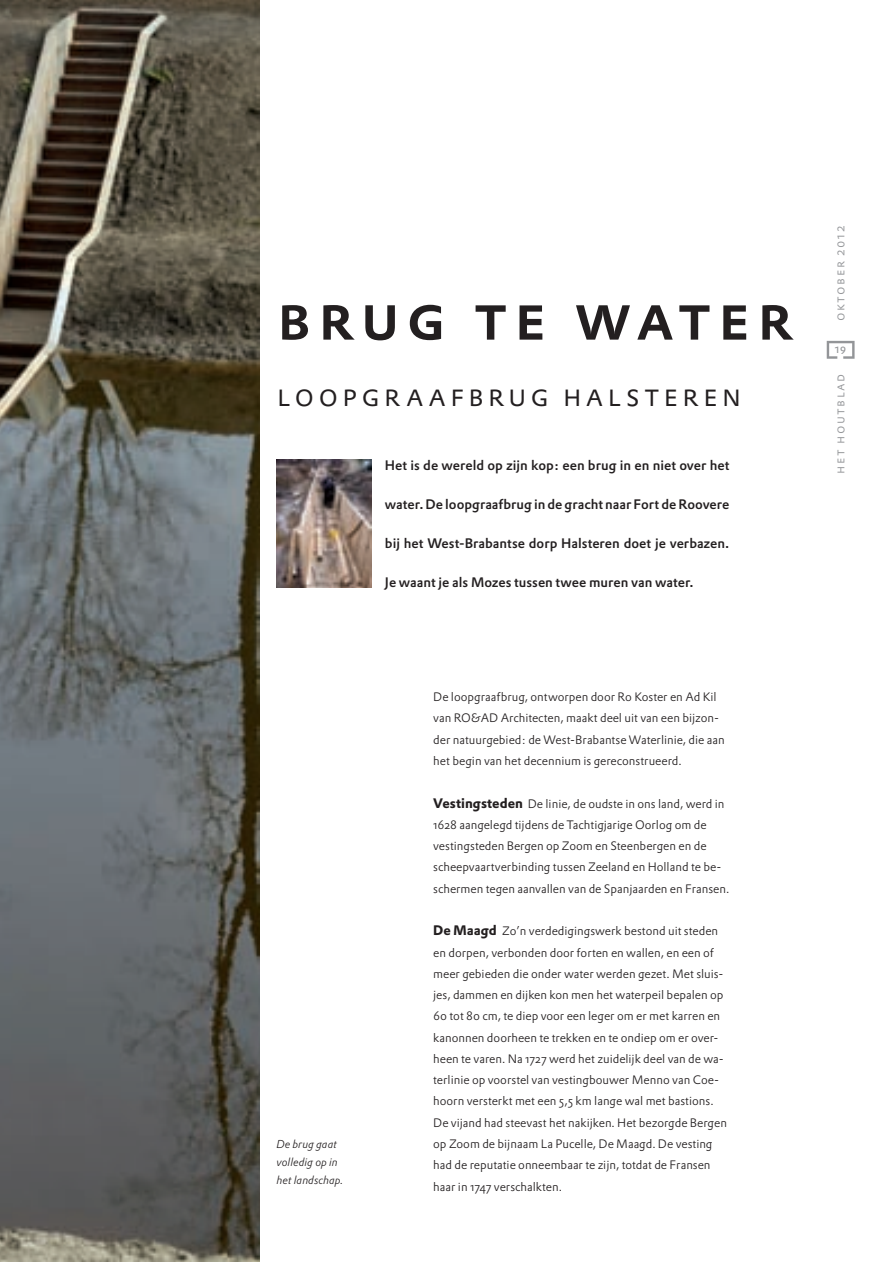
<style>
.page{position:relative;width:892px;height:1262px;background:#fff}
.page>*{position:absolute;margin:0;border:0;box-sizing:border-box;transform-origin:0 0}
.t1{font:500 64.5px "DTL Prokyon TOT Caps";letter-spacing:.1em;color:#231f20}
.t2{font:300 31.5px "DTL Prokyon TOT Caps";letter-spacing:.105em;color:#231f20}
.t3{font:500 13.5px "DTL Prokyon TOT";color:#231f20}
.t4{font:300 13.05px "DTL Prokyon TOT Caps";letter-spacing:.115em;color:#939598}
.t5{font:300 12px/21.3px "DTL Prokyon TOT";color:#231f20}
.t6{font:12px "DTL Prokyon TOT Caps";color:#939598}
.t7{font:italic 300 11.25px/18px "DTL Prokyon TOT";color:#231f20}
.s1{font-weight:700;font-size:13.5px}
</style>
<div class="page">
<img style="left:0;top:0;width:259px;height:1261px">
<svg style="left:826px;top:341px;width:28px;height:17px"></svg>
<img style="left:276px;top:459px;width:96px;height:128px">
<p class="t1" style="left:276px;top:275px;width:518px">brug te water</p>
<p class="t2" style="left:276px;top:374px;width:466px">loopgraafbrug halsteren</p>
<p class="t7" style="left:276px;top:1134px;width:68px">De brug gaat volledig op in het landschap.</p>
<p class="t3" style="left:385px;top:456px;width:346px">Het is de wereld op zijn kop: een brug in en niet over het</p>
<p class="t3" style="left:385px;top:495px;width:346px">water. De loopgraafbrug in de gracht naar Fort de Roovere</p>
<p class="t3" style="left:385px;top:534px;width:346px">bij het West-Brabantse dorp Halsteren doet je verbazen.</p>
<p class="t3" style="left:385px;top:573px;width:310px">Je waant je als Mozes tussen twee muren van water.</p>
<p class="t5" style="left:433px;top:686px;width:293px">De loopgraafbrug, ontworpen door Ro Koster en Ad Kil van RO&amp;AD Architecten, maakt deel uit van een bijzon&shy;der natuurgebied: de West-Brabantse Waterlinie, die aan het begin van het decennium is gereconstrueerd.</p>
<p class="t5" style="left:433px;top:792px;width:297px"><span class="s1">Vestingsteden</span> De linie, de oudste in ons land, werd in 1628 aangelegd tijdens de Tachtigjarige Oorlog om de vestingsteden Bergen op Zoom en Steenbergen en de scheepvaartverbinding tussen Zeeland en Holland te be&shy;schermen tegen aanvallen van de Spanjaarden en Fransen.</p>
<p class="t5" style="left:433px;top:920px;width:295px"><span class="s1">De Maagd</span> Zo’n verdedigingswerk bestond uit steden en dorpen, verbonden door forten en wallen, en een of meer gebieden die onder water werden gezet. Met sluis&shy;jes, dammen en dijken kon men het waterpeil bepalen op 60 tot 80 cm, te diep voor een leger om er met karren en kanonnen doorheen te trekken en te ondiep om er over&shy;heen te varen. Na 1727 werd het zuidelijk deel van de wa&shy;terlinie op voorstel van vestingbouwer Menno van Coe&shy;hoorn versterkt met een 5,5 km lange wal met bastions.<br>De vijand had steevast het nakijken. Het bezorgde Bergen op Zoom de bijnaam La Pucelle, De Maagd. De vesting had de reputatie onneembaar te zijn, totdat de Fransen haar in 1747 verschalkten.</p>
<p class="t4" style="left:831px;top:321px;width:97px;rotate:-90deg">oktober 2012</p>
<p class="t6" style="left:834px;top:341px;width:13px">19</p>
<p class="t4" style="left:831px;top:473px;width:102px;rotate:-90deg">het houtblad</p>
</div>
